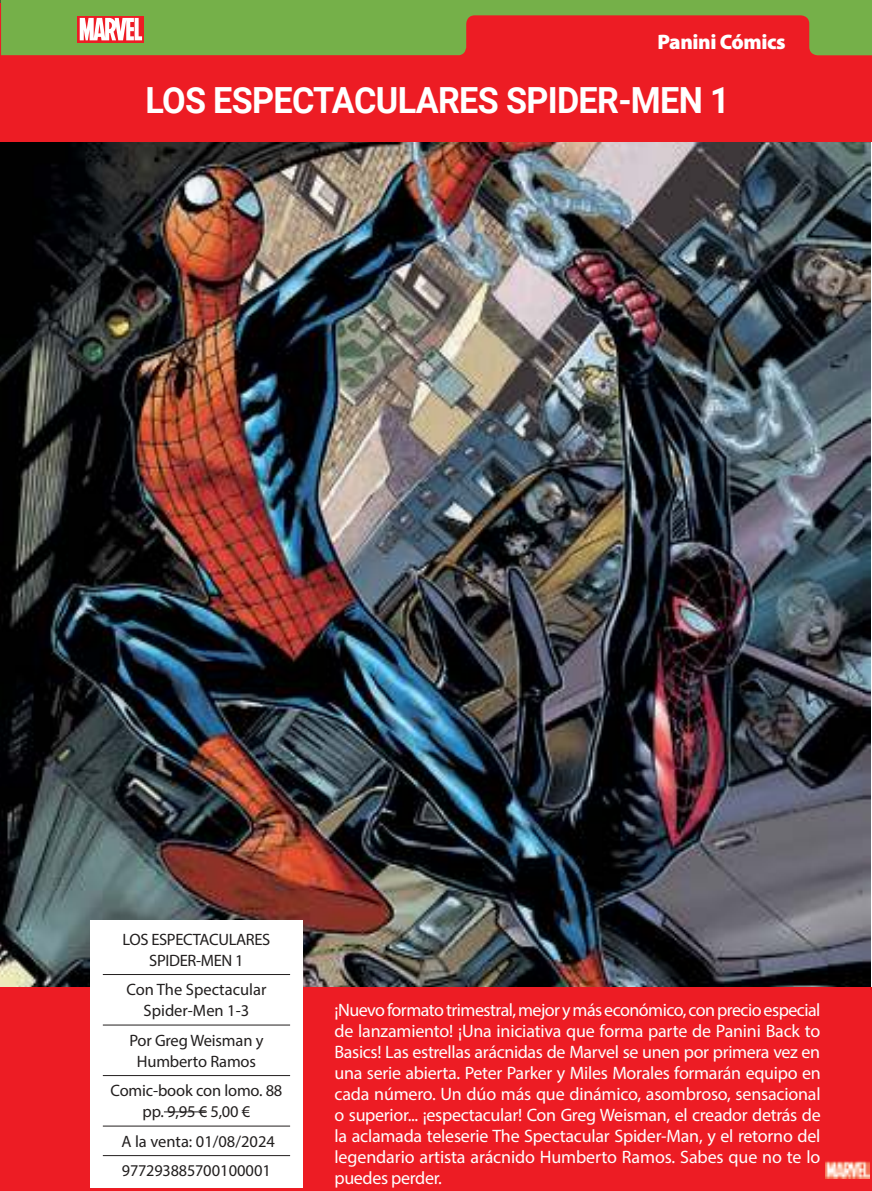
<style>
.page{position:relative;width:872px;height:1191px;background:#fff}
.page>*{position:absolute;margin:0;border:0;box-sizing:border-box;transform-origin:0 0}
.t1{font:700 36px "Roboto";letter-spacing:-.02em;color:#fff;scale:.95 1}
.t2{font:900 21px "Myriad Pro";letter-spacing:-.02em;color:#fff}
.t3{font:18px/21px "Myriad Pro";letter-spacing:-.005em;color:#fff;text-align:justify}
.t4{font:16.5px/21px "Myriad Pro";letter-spacing:-.01em;color:#221f1f;text-align:center}
</style>
<div class="page">
<hr style="left:0;top:3px;width:1px;height:138px;background:#ed1c24">
<img style="left:1px;top:141px;width:870px;height:846px">
<div style="left:1px;top:3px;width:871px;height:138px;background:#ed1c24"></div>
<svg style="left:1px;top:0;width:871px;height:56px;fill:#75b049"></svg>
<div style="left:0;top:987px;width:872px;height:204px;background:#ed1c24"></div>
<div style="left:90px;top:920px;width:213px;height:268px;background:#fff"></div>
<hr style="left:103px;top:974px;width:187px;height:1px;background:#221f1f">
<hr style="left:103px;top:1024px;width:187px;height:1px;background:#221f1f">
<hr style="left:103px;top:1075px;width:187px;height:1px;background:#221f1f">
<hr style="left:103px;top:1125px;width:187px;height:1px;background:#221f1f">
<hr style="left:103px;top:1155px;width:187px;height:1px;background:#221f1f">
<hr style="left:164px;top:1111px;width:43px;height:1px;background:#221f1f">
<svg style="left:78px;top:16px;width:66px;height:27px"></svg>
<svg style="left:80px;top:18px;width:62px;height:22px"></svg>
<img style="left:825px;top:1161px;width:45px;height:17px">
<p class="t2" style="left:657px;top:34px;width:130px">Panini Cómics</p>
<h1 class="t1" style="left:78px;top:89px;width:754px">IMPERIO – EL DÍA DESPUÉ : LOS VENGADORES</h1>
<h1 class="t1" style="left:145px;top:86px;width:616px">LOS ESPECTACULARES SPIDER-MEN 1</h1>
<p class="t4" style="left:123px;top:929px;width:149px">LOS ESPECTACULARES<br>SPIDER-MEN 1</p>
<p class="t4" style="left:126px;top:979px;width:141px">Con The Spectacular<br>Spider-Men 1-3</p>
<p class="t4" style="left:129px;top:1030px;width:136px">Por Greg Weisman y<br>Humberto Ramos</p>
<p class="t4" style="left:110px;top:1081px;width:173px">Comic-book con lomo. 88 pp. 9,95 € 5,00 €</p>
<p class="t4" style="left:121px;top:1127px;width:155px;line-height:29.5px;text-align:left">A la venta: 01/08/2024<br>977293885700100001</p>
<p class="t3" style="left:334px;top:999px;width:488px">¡Nuevo formato trimestral, mejor y más económico, con precio especial de lanzamiento! ¡Una iniciativa que forma parte de Panini Back to Basics! Las estrellas arácnidas de Marvel se unen por primera vez en una serie abierta. Peter Parker y Miles Morales formarán equipo en cada número. Un dúo más que dinámico, asombroso, sensacional o superior... ¡espectacular! Con Greg Weisman, el creador detrás de la aclamada teleserie The Spectacular Spider-Man, y el retorno del legendario artista arácnido Humberto Ramos. Sabes que no te lo puedes perder.</p>
</div>
